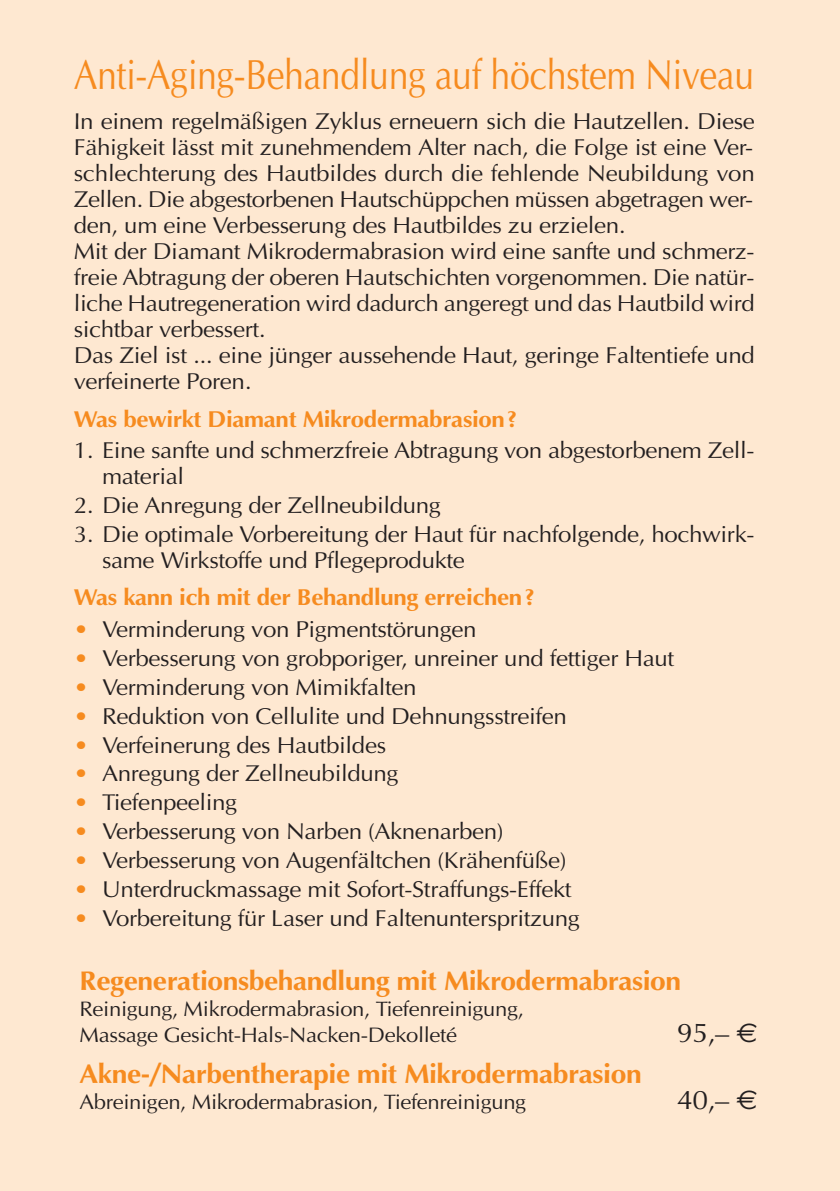
<style>
.page{position:relative;width:840px;height:1191px;background:#fff}
.page>*{position:absolute;margin:0;border:0;box-sizing:border-box;transform-origin:0 0}
.t1{font:42px "Optima";letter-spacing:-.015em;color:#f68b1f;scale:.85 1}
.t2{font:700 27px "Optima";letter-spacing:-.015em;color:#f68b1f;scale:1.05 1}
.t3{font:27px "Optima";color:#231f20;scale:1.05 1}
.t4{font:23px/26px "Optima";letter-spacing:-.015em;color:#231f20;scale:1.05 1}
.t5{font:700 23px "Optima";letter-spacing:-.015em;color:#f68b1f;scale:1.05 1}
.t6{font:21px/26px "Optima";letter-spacing:-.015em;color:#231f20;scale:1.05 1}
.s1{color:#f68b1f}
.s2{font-family:"Euro Sans"}
</style>
<div class="page">
<div style="left:0;top:0;width:839px;height:1191px;background:#fee8d1"></div>
<h1 class="t1" style="left:74px;top:57px;width:801px">Anti-Aging-Behandlung auf höchstem Niveau</h1>
<p class="t4" style="left:74px;top:111px;width:649px">In einem regelmäßigen Zyklus erneuern sich die Hautzellen. Diese Fähigkeit lässt mit zunehmendem Alter nach, die Folge ist eine Ver&shy;schlechterung des Hautbildes durch die fehlende Neubildung von Zellen. Die abgestorbenen Hautschüppchen müssen abgetragen wer&shy;den, um eine Verbesserung des Hautbildes zu erzielen.<br>Mit der Diamant Mikrodermabrasion wird eine sanfte und schmerz&shy;freie Abtragung der oberen Hautschichten vorgenommen. Die natür&shy;liche Hautregeneration wird dadurch angeregt und das Hautbild wird sichtbar verbessert.<br>Das Ziel ist ... eine jünger aussehende Haut, geringe Faltentiefe und verfeinerte Poren.</p>
<p class="t5" style="left:74px;top:409px;width:424px">Was bewirkt Diamant Mikrodermabrasion?</p>
<p class="t4" style="left:102px;top:440px;width:622px;text-indent:-28px">1. Eine sanfte und schmerzfreie Abtragung von abgestorbenem Zell&shy;material</p>
<p class="t4" style="left:74px;top:494px;width:351px">2. Die Anregung der Zellneubildung</p>
<p class="t4" style="left:102px;top:523px;width:622px;text-indent:-28px">3. Die optimale Vorbereitung der Haut für nachfolgende, hochwirk&shy;same Wirkstoffe und Pflegeprodukte</p>
<p class="t5" style="left:74px;top:588px;width:440px">Was kann ich mit der Behandlung erreichen?</p>
<p class="t4" style="left:74px;top:618px;width:385px"><span class="s1">•</span> Verminderung von Pigmentstörungen</p>
<p class="t4" style="left:74px;top:647px;width:573px"><span class="s1">•</span> Verbesserung von grobporiger, unreiner und fettiger Haut</p>
<p class="t4" style="left:74px;top:676px;width:328px"><span class="s1">•</span> Verminderung von Mimikfalten</p>
<p class="t4" style="left:74px;top:705px;width:471px"><span class="s1">•</span> Reduktion von Cellulite und Dehnungsstreifen</p>
<p class="t4" style="left:74px;top:734px;width:299px"><span class="s1">•</span> Verfeinerung des Hautbildes</p>
<p class="t4" style="left:74px;top:762px;width:311px"><span class="s1">•</span> Anregung der Zellneubildung</p>
<p class="t4" style="left:74px;top:791px;width:157px"><span class="s1">•</span> Tiefenpeeling</p>
<p class="t4" style="left:74px;top:820px;width:410px"><span class="s1">•</span> Verbesserung von Narben (Aknenarben)</p>
<p class="t4" style="left:74px;top:849px;width:470px"><span class="s1">•</span> Verbesserung von Augenfältchen (Krähenfüße)</p>
<p class="t4" style="left:74px;top:878px;width:475px"><span class="s1">•</span> Unterdruckmassage mit Sofort-Straffungs-Effekt</p>
<p class="t4" style="left:74px;top:907px;width:483px"><span class="s1">•</span> Vorbereitung für Laser und Faltenunterspritzung</p>
<p class="t2" style="left:79px;top:970px;width:574px">Regenerationsbehandlung mit Mikrodermabrasion</p>
<p class="t6" style="left:79px;top:998px;width:424px">Reinigung, Mikrodermabrasion, Tiefenreinigung,<br>Massage Gesicht-Hals-Nacken-Dekolleté</p>
<p class="t3" style="left:676px;top:1022px;width:78px">95,– <span class="s2">€</span></p>
<p class="t2" style="left:79px;top:1062px;width:536px">Akne-/Narbentherapie mit Mikrodermabrasion</p>
<p class="t6" style="left:79px;top:1090px;width:427px">Abreinigen, Mikrodermabrasion, Tiefenreinigung</p>
<p class="t3" style="left:676px;top:1088px;width:78px">40,– <span class="s2">€</span></p>
</div>
